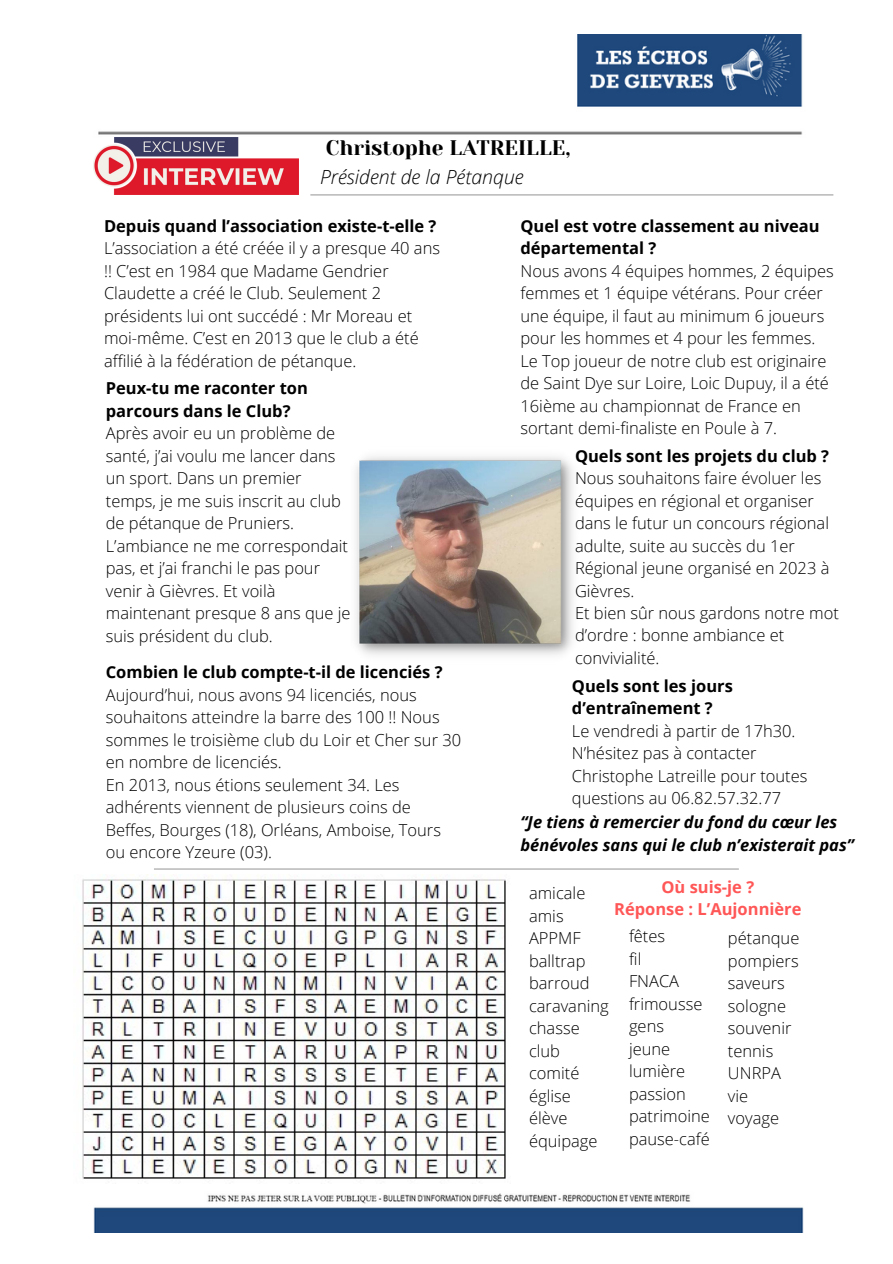
<style>
.page{position:relative;width:893px;height:1264px;background:#fff}
.page>*{position:absolute;margin:0;border:0;box-sizing:border-box;transform-origin:0 0}
.t1{font:21px "Yeseva One";color:#000}
.t2{font:italic 300 19.5px "Open Sans";color:#000}
.t3{font:300 16.5px/22.5px "Open Sans";color:#000}
.t4{font:700 16.5px/22.5px "Open Sans";color:#000}
.t5{font:italic 700 16.5px/22.5px "Open Sans";color:#000}
.t6{font:700 16.5px "Open Sans";color:#ff5757}
</style>
<div class="page">
<img style="left:93px;top:1193px;width:710px;height:39px">
<img style="left:98px;top:34px;width:705px;height:101px">
<img style="left:82px;top:874px;width:424px;height:305px">
<img style="left:93px;top:137px;width:206px;height:58px">
<hr style="left:154px;top:868px;width:584px;height:1px;background:#a0a0a0">
<hr style="left:310px;top:194px;width:523px;height:1px;background:#a0a0a0">
<img style="left:356px;top:456px;width:217px;height:199px">
<p class="t1" style="left:326px;top:135px;width:246px">Christophe LATREILLE,</p>
<p class="t2" style="left:320px;top:163px;width:205px">Président de la Pétanque</p>
<p class="t4" style="left:104px;top:214px;width:334px">Depuis quand l’association existe-t-elle ?</p>
<p class="t3" style="left:104px;top:237px;width:337px">L’association a été créée il y a presque 40 ans !! C’est en 1984 que Madame Gendrier Claudette a créé le Club. Seulement 2 présidents lui ont succédé : Mr Moreau et moi-même. C’est en 2013 que le club a été affilié à la fédération de pétanque.</p>
<p class="t4" style="left:106px;top:376px;width:203px">Peux-tu me raconter ton parcours dans le Club?</p>
<p class="t3" style="left:106px;top:421px;width:246px">Après avoir eu un problème de santé, j’ai voulu me lancer dans un sport. Dans un premier temps, je me suis inscrit au club de pétanque de Pruniers.<br>L’ambiance ne me correspondait pas, et j’ai franchi le pas pour venir à Gièvres. Et voilà maintenant presque 8 ans que je suis président du club.</p>
<p class="t4" style="left:106px;top:660px;width:338px">Combien le club compte-t-il de licenciés ?</p>
<p class="t3" style="left:106px;top:683px;width:357px">Aujourd’hui, nous avons 94 licenciés, nous souhaitons atteindre la barre des 100 !! Nous sommes le troisième club du Loir et Cher sur 30 en nombre de licenciés.</p>
<p class="t3" style="left:106px;top:773px;width:337px">En 2013, nous étions seulement 34. Les adhérents viennent de plusieurs coins de Beffes, Bourges (18), Orléans, Amboise, Tours ou encore Yzeure (03).</p>
<p class="t4" style="left:520px;top:214px;width:301px">Quel est votre classement au niveau départemental ?</p>
<p class="t3" style="left:520px;top:259px;width:315px">Nous avons 4 équipes hommes, 2 équipes femmes et 1 équipe vétérans. Pour créer une équipe, il faut au minimum 6 joueurs pour les hommes et 4 pour les femmes.</p>
<p class="t3" style="left:520px;top:349px;width:310px">Le Top joueur de notre club est originaire de Saint Dye sur Loire, Loic Dupuy, il a été 16ième au championnat de France en sortant demi-finaliste en Poule à 7.</p>
<p class="t4" style="left:575px;top:444px;width:255px">Quels sont les projets du club ?</p>
<p class="t3" style="left:575px;top:466px;width:256px">Nous souhaitons faire évoluer les équipes en régional et organiser dans le futur un concours régional adulte, suite au succès du 1er<br>Régional jeune organisé en 2023 à<br>Gièvres.</p>
<p class="t3" style="left:575px;top:601px;width:265px">Et bien sûr nous gardons notre mot d’ordre : bonne ambiance et convivialité.</p>
<p class="t4" style="left:572px;top:674px;width:162px">Quels sont les jours d’entraînement ?</p>
<p class="t3" style="left:572px;top:719px;width:237px">Le vendredi à partir de 17h30.<br>N’hésitez pas à contacter<br>Christophe Latreille pour toutes questions au 06.82.57.32.77</p>
<p class="t5" style="left:520px;top:810px;width:335px">“Je tiens à remercier du fond du cœur les bénévoles sans qui le club n’existerait pas”</p>
<p class="t6" style="left:661px;top:874px;width:94px">Où suis-je ?</p>
<p class="t6" style="left:614px;top:897px;width:189px">Réponse : L’Aujonnière</p>
<p class="t3" style="left:529px;top:881px;width:58px">amicale</p>
<p class="t3" style="left:529px;top:904px;width:36px">amis</p>
<p class="t3" style="left:529px;top:926px;width:53px">APPMF</p>
<p class="t3" style="left:529px;top:949px;width:58px">balltrap</p>
<p class="t3" style="left:529px;top:971px;width:62px">barroud</p>
<p class="t3" style="left:529px;top:994px;width:81px">caravaning</p>
<p class="t3" style="left:529px;top:1016px;width:52px">chasse</p>
<p class="t3" style="left:529px;top:1039px;width:33px">club</p>
<p class="t3" style="left:529px;top:1061px;width:52px">comité</p>
<p class="t3" style="left:529px;top:1083px;width:43px">église</p>
<p class="t3" style="left:529px;top:1106px;width:40px">élève</p>
<p class="t3" style="left:529px;top:1128px;width:70px">équipage</p>
<p class="t3" style="left:629px;top:924px;width:38px">fêtes</p>
<p class="t3" style="left:629px;top:946px;width:14px">fil</p>
<p class="t3" style="left:629px;top:969px;width:52px">FNACA</p>
<p class="t3" style="left:629px;top:991px;width:75px">frimousse</p>
<p class="t3" style="left:629px;top:1014px;width:37px">gens</p>
<p class="t3" style="left:629px;top:1036px;width:43px">jeune</p>
<p class="t3" style="left:629px;top:1059px;width:58px">lumière</p>
<p class="t3" style="left:629px;top:1081px;width:58px">passion</p>
<p class="t3" style="left:629px;top:1104px;width:82px">patrimoine</p>
<p class="t3" style="left:629px;top:1126px;width:82px">pause-café</p>
<p class="t3" style="left:728px;top:926px;width:73px">pétanque</p>
<p class="t3" style="left:728px;top:949px;width:72px">pompiers</p>
<p class="t3" style="left:728px;top:971px;width:58px">saveurs</p>
<p class="t3" style="left:728px;top:994px;width:60px">sologne</p>
<p class="t3" style="left:728px;top:1016px;width:65px">souvenir</p>
<p class="t3" style="left:728px;top:1039px;width:47px">tennis</p>
<p class="t3" style="left:728px;top:1061px;width:55px">UNRPA</p>
<p class="t3" style="left:728px;top:1083px;width:22px">vie</p>
<p class="t3" style="left:728px;top:1106px;width:53px">voyage</p>
</div>
